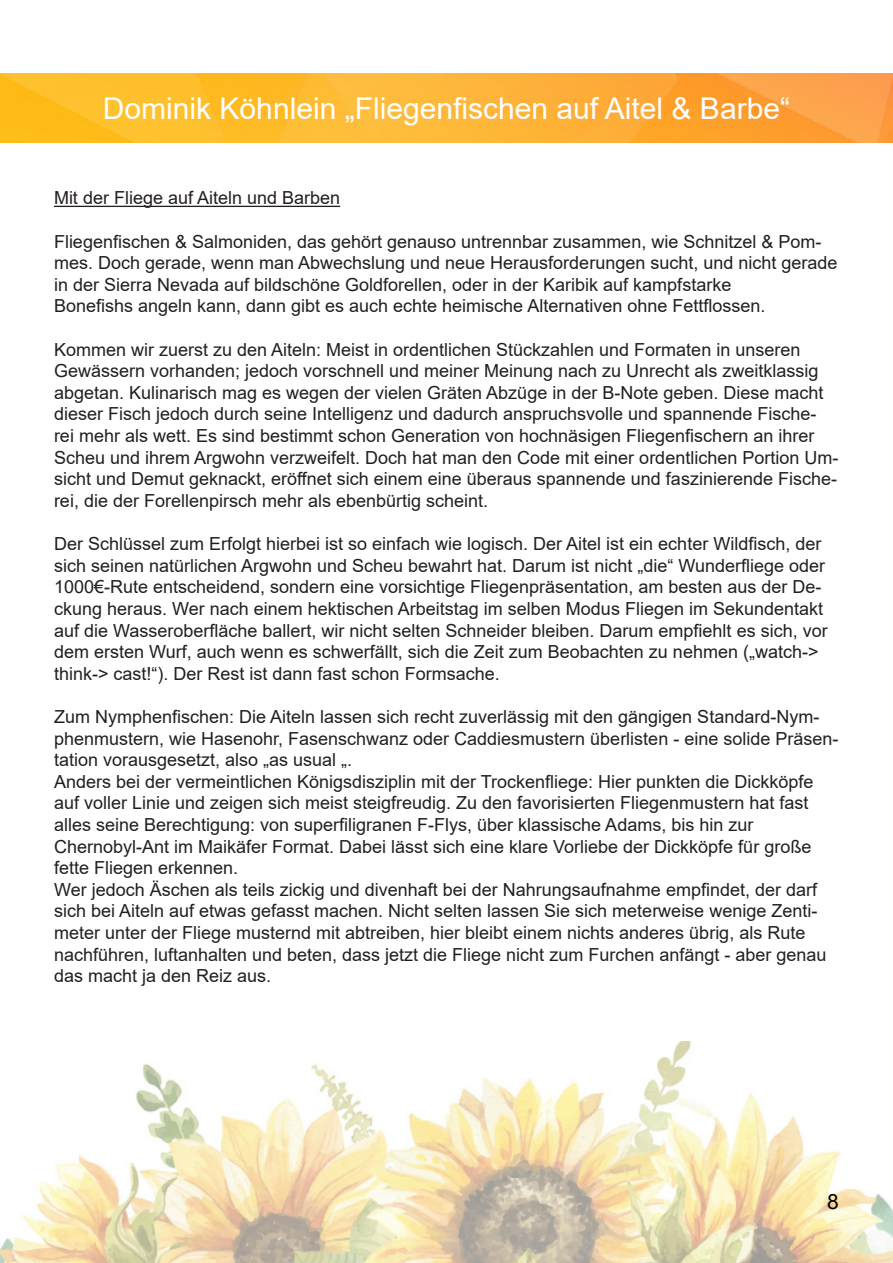
<style>
.page{position:relative;width:893px;height:1263px;background:#fff}
.page>*{position:absolute;margin:0;border:0;box-sizing:border-box;transform-origin:0 0}
.t1{font:30px "Arial";color:#fff}
.t2{font:21px "Arial";color:#000}
.t3{font:18px/21.6px "Arial";color:#231f20}
</style>
<div class="page">
<img style="left:0;top:1041px;width:893px;height:222px">
<img style="left:0;top:73px;width:893px;height:69px">
<hr style="left:54px;top:206px;width:286px;height:1px;background:#231f20">
<p class="t1" style="left:103px;top:87px;width:689px">Dominik Köhnlein „Fliegenfischen auf Aitel &amp; Barbe“</p>
<p class="t3" style="left:54px;top:187px;width:288px">Mit der Fliege auf Aiteln und Barben</p>
<p class="t3" style="left:54px;top:230px;width:785px">Fliegenfischen &amp; Salmoniden, das gehört genauso untrennbar zusammen, wie Schnitzel &amp; Pom&shy;mes. Doch gerade, wenn man Abwechslung und neue Herausforderungen sucht, und nicht gerade in der Sierra Nevada auf bildschöne Goldforellen, oder in der Karibik auf kampfstarke</p>
<p class="t3" style="left:54px;top:295px;width:713px">Bonefishs angeln kann, dann gibt es auch echte heimische Alternativen ohne Fettflossen.</p>
<p class="t3" style="left:54px;top:338px;width:786px">Kommen wir zuerst zu den Aiteln: Meist in ordentlichen Stückzahlen und Formaten in unseren Gewässern vorhanden; jedoch vorschnell und meiner Meinung nach zu Unrecht als zweitklassig abgetan. Kulinarisch mag es wegen der vielen Gräten Abzüge in der B-Note geben. Diese macht dieser Fisch jedoch durch seine Intelligenz und dadurch anspruchsvolle und spannende Fische&shy;rei mehr als wett. Es sind bestimmt schon Generation von hochnäsigen Fliegenfischern an ihrer Scheu und ihrem Argwohn verzweifelt. Doch hat man den Code mit einer ordentlichen Portion Um&shy;sicht und Demut geknackt, eröffnet sich einem eine überaus spannende und faszinierende Fische&shy;rei, die der Forellenpirsch mehr als ebenbürtig scheint.</p>
<p class="t3" style="left:54px;top:533px;width:775px">Der Schlüssel zum Erfolgt hierbei ist so einfach wie logisch. Der Aitel ist ein echter Wildfisch, der sich seinen natürlichen Argwohn und Scheu bewahrt hat. Darum ist nicht „die“ Wunderfliege oder 1000€-Rute entscheidend, sondern eine vorsichtige Fliegenpräsentation, am besten aus der De&shy;ckung heraus. Wer nach einem hektischen Arbeitstag im selben Modus Fliegen im Sekundentakt auf die Wasseroberfläche ballert, wir nicht selten Schneider bleiben. Darum empfiehlt es sich, vor dem ersten Wurf, auch wenn es schwerfällt, sich die Zeit zum Beobachten zu nehmen („watch-&gt; think-&gt; cast!“). Der Rest ist dann fast schon Formsache.</p>
<p class="t3" style="left:54px;top:706px;width:786px">Zum Nymphenfischen: Die Aiteln lassen sich recht zuverlässig mit den gängigen Standard-Nym&shy;phenmustern, wie Hasenohr, Fasenschwanz oder Caddiesmustern überlisten - eine solide Präsen&shy;tation vorausgesetzt, also „as usual „.</p>
<p class="t3" style="left:54px;top:770px;width:761px">Anders bei der vermeintlichen Königsdisziplin mit der Trockenfliege: Hier punkten die Dickköpfe auf voller Linie und zeigen sich meist steigfreudig. Zu den favorisierten Fliegenmustern hat fast alles seine Berechtigung: von superfiligranen F-Flys, über klassische Adams, bis hin zur</p>
<p class="t3" style="left:54px;top:835px;width:759px">Chernobyl-Ant im Maikäfer Format. Dabei lässt sich eine klare Vorliebe der Dickköpfe für große fette Fliegen erkennen.</p>
<p class="t3" style="left:54px;top:878px;width:774px">Wer jedoch Äschen als teils zickig und divenhaft bei der Nahrungsaufnahme empfindet, der darf sich bei Aiteln auf etwas gefasst machen. Nicht selten lassen Sie sich meterweise wenige Zenti&shy;meter unter der Fliege musternd mit abtreiben, hier bleibt einem nichts anderes übrig, als Rute nachführen, luftanhalten und beten, dass jetzt die Fliege nicht zum Furchen anfängt - aber genau das macht ja den Reiz aus.</p>
<p class="t2" style="left:827px;top:1187px;width:13px">8</p>
</div>
